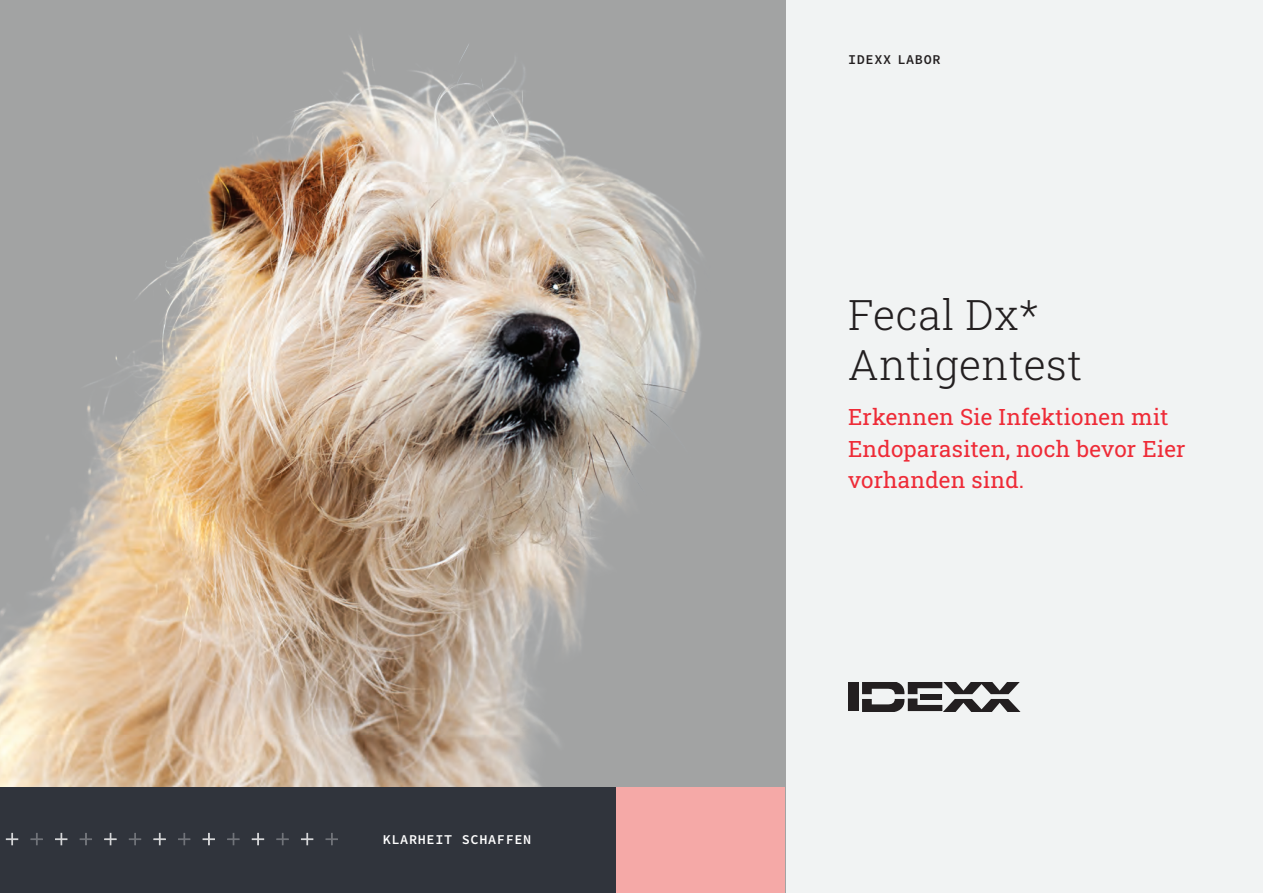
<style>
.page{position:relative;width:1263px;height:893px;background:#f1f3f3}
.page>*{position:absolute;margin:0;border:0;box-sizing:border-box;transform-origin:0 0}
.t1{font:300 42px/50.4px "Roboto Slab";letter-spacing:.01em;color:#231f20}
.t2{font:22.5px/31.5px "Roboto Slab";letter-spacing:.01em;color:#ee2b37}
.t3{font:13.5px "Source Code Variable";letter-spacing:.05em;color:#fff}
.t4{font:13.5px "Source Code Variable";letter-spacing:.05em;color:#231f20}
</style>
<div class="page">
<img style="left:0;top:0;width:785px;height:788px">
<div style="left:0;top:788px;width:772px;height:105px;background:#30343c"></div>
<svg style="left:6px;top:833px;width:12px;height:12px"></svg>
<svg style="left:31px;top:833px;width:12px;height:12px"></svg>
<svg style="left:55px;top:833px;width:12px;height:12px"></svg>
<svg style="left:80px;top:833px;width:12px;height:12px"></svg>
<svg style="left:104px;top:833px;width:12px;height:12px"></svg>
<svg style="left:129px;top:833px;width:12px;height:12px"></svg>
<svg style="left:153px;top:833px;width:13px;height:12px"></svg>
<svg style="left:178px;top:833px;width:12px;height:12px"></svg>
<svg style="left:203px;top:833px;width:12px;height:12px"></svg>
<svg style="left:227px;top:833px;width:12px;height:12px"></svg>
<svg style="left:252px;top:833px;width:12px;height:12px"></svg>
<svg style="left:276px;top:833px;width:13px;height:12px"></svg>
<svg style="left:301px;top:833px;width:12px;height:12px"></svg>
<svg style="left:326px;top:833px;width:12px;height:12px"></svg>
<div style="left:848px;top:682px;width:10px;height:29px;background:#231f20"></div>
<svg style="left:862px;top:682px;width:158px;height:29px"></svg>
<div style="left:617px;top:788px;width:168px;height:105px;background:#f5a9a7"></div>
<p class="t3" style="left:383px;top:829px;width:150px">KLARHEIT SCHAFFEN</p>
<p class="t4" style="left:848px;top:50px;width:94px">IDEXX LABOR</p>
<h1 class="t1" style="left:848px;top:288px;width:236px">Fecal Dx*<br>Antigentest</h1>
<p class="t2" style="left:848px;top:400px;width:339px">Erkennen Sie Infektionen mit<br>Endoparasiten, noch bevor Eier vorhanden sind.</p>
</div>
